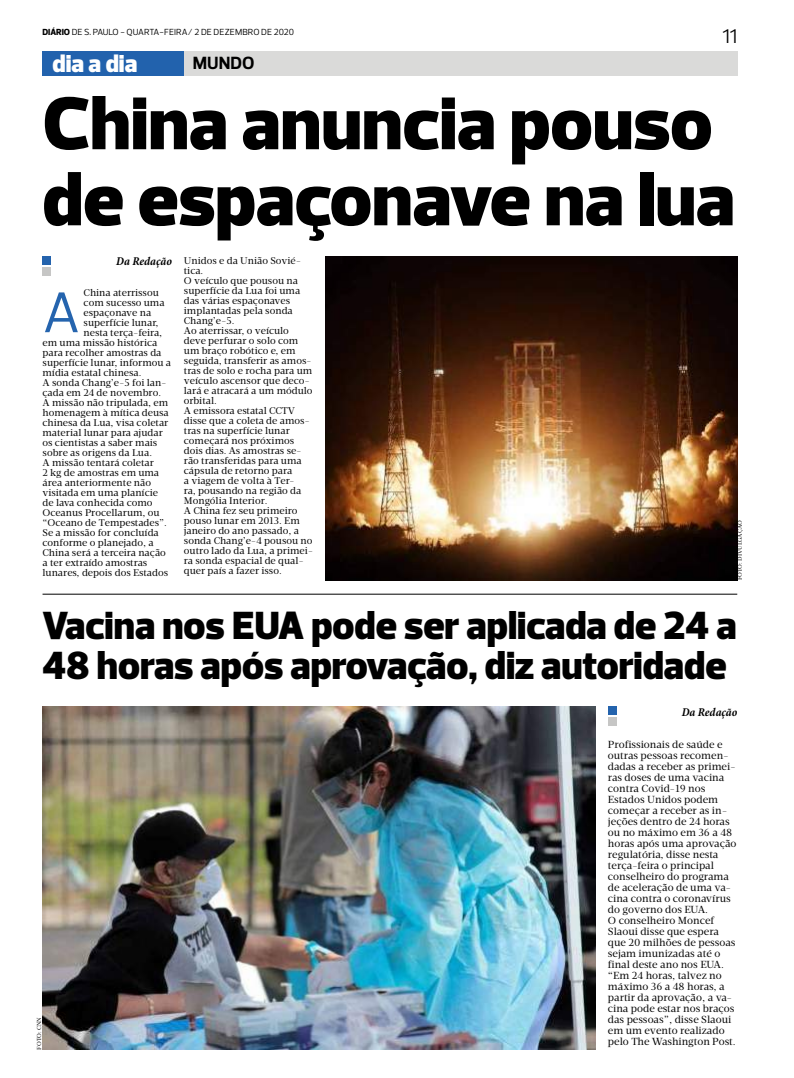
<style>
.page{position:relative;width:794px;height:1078px;background:#fff}
.page>*{position:absolute;margin:0;border:0;box-sizing:border-box;transform-origin:0 0}
.t1{font:900 76px/76px "Prelo";color:#000}
.t2{font:58px "Prelo";color:#2564ae}
.t3{font:900 40px/40px "Prelo";color:#000}
.t4{font:900 25px "Prelo";color:#fff}
.t5{font:20px "Prelo";color:#000}
.t6{font:700 18px "Prelo";color:#000}
.t7{font:italic 700 condensed 12px "Minion Pro";letter-spacing:-.005em;color:#000}
.t8{font:10.5px/11px "Velino Text";color:#000}
.t9{font:10px/10px "Velino Text";color:#000}
.t10{font:9px "Prelo";color:#000}
.t11{font:6px "Velino Text";color:#000}
.s1{font-weight:800}
</style>
<div class="page">
<div style="left:43px;top:51px;width:141px;height:24px;background:#2262ad"></div>
<div style="left:184px;top:51px;width:553px;height:24px;background:#dadad9"></div>
<div style="left:43px;top:267px;width:8px;height:8px;background:#c6c6c5"></div>
<div style="left:43px;top:257px;width:8px;height:8px;background:#2463ad"></div>
<hr style="left:43px;top:593px;width:694px;height:1px;background:#000">
<div style="left:608px;top:716px;width:8px;height:9px;background:#c6c6c5"></div>
<div style="left:608px;top:706px;width:8px;height:9px;background:#2463ad"></div>
<img style="left:43px;top:706px;width:553px;height:343px">
<img style="left:325px;top:257px;width:412px;height:323px">
<p class="t10" style="left:43px;top:27px;width:253px"><span class="s1">DIÁRIO</span> DE S. PAULO - QUARTA-FEIRA/ 2 DE DEZEMBRO DE 2020</p>
<h3 class="t5" style="left:722px;top:24px;width:16px">11</h3>
<h3 class="t6" style="left:193px;top:52px;width:63px">MUNDO</h3>
<h1 class="t1" style="left:43px;top:86px;width:694px">China anuncia pouso de espaçonave na lua</h1>
<p class="t7" style="left:116px;top:253px;width:57px">Da Redação</p>
<h2 class="t2" style="left:43px;top:277px;width:39px">A</h2>
<p class="t9" style="left:84px;top:288px;width:77px">China aterrissou</p>
<h3 class="t4" style="left:52px;top:49px;width:86px">dia a dia</h3>
<p class="t9" style="left:184px;top:256px;width:131px">Unidos e da União Sovié&shy;tica.<br>O veículo que pousou na superfície da Lua foi uma das várias espaçonaves implantadas pela sonda<br>Chang’e-5.<br>Ao aterrissar, o veículo deve perfurar o solo com um braço robótico e, em seguida, transferir as amos&shy;tras de solo e rocha para um veículo ascensor que deco&shy;lará e atracará a um módulo orbital.<br>A emissora estatal CCTV disse que a coleta de amos&shy;tras na superfície lunar começará nos próximos dois dias. As amostras se&shy;rão transferidas para uma cápsula de retorno para<br>a viagem de volta à Ter-<br>ra, pousando na região da<br>Mongólia Interior.<br>A China fez seu primeiro pouso lunar em 2013. Em janeiro do ano passado, a sonda Chang’e-4 pousou no outro lado da Lua, a primei&shy;ra sonda espacial de qual&shy;quer país a fazer isso.</p>
<p class="t9" style="left:84px;top:298px;width:82px">com sucesso uma</p>
<p class="t9" style="left:84px;top:308px;width:69px">espaçonave na</p>
<p class="t9" style="left:84px;top:318px;width:76px">superfície lunar,</p>
<p class="t9" style="left:84px;top:328px;width:80px">nesta terça-feira,</p>
<p class="t9" style="left:43px;top:338px;width:116px">em uma missão histórica</p>
<p class="t9" style="left:43px;top:348px;width:120px">para recolher amostras da</p>
<p class="t9" style="left:43px;top:358px;width:130px">superfície lunar, informou a</p>
<p class="t9" style="left:43px;top:368px;width:100px">mídia estatal chinesa.</p>
<p class="t9" style="left:43px;top:378px;width:126px">A sonda Chang’e-5 foi lan-</p>
<p class="t9" style="left:43px;top:388px;width:120px">çada em 24 de novembro.</p>
<p class="t9" style="left:43px;top:398px;width:127px">A missão não tripulada, em</p>
<p class="t9" style="left:43px;top:408px;width:128px">homenagem à mítica deusa</p>
<p class="t9" style="left:43px;top:418px;width:127px">chinesa da Lua, visa coletar</p>
<p class="t9" style="left:43px;top:428px;width:122px">material lunar para ajudar</p>
<p class="t9" style="left:43px;top:438px;width:116px">os cientistas a saber mais</p>
<p class="t9" style="left:43px;top:448px;width:111px">sobre as origens da Lua.</p>
<p class="t9" style="left:43px;top:458px;width:113px">A missão tentará coletar</p>
<p class="t9" style="left:43px;top:468px;width:118px">2 kg de amostras em uma</p>
<p class="t9" style="left:43px;top:478px;width:110px">área anteriormente não</p>
<p class="t9" style="left:43px;top:488px;width:117px">visitada em uma planície</p>
<p class="t9" style="left:43px;top:498px;width:112px">de lava conhecida como</p>
<p class="t9" style="left:43px;top:508px;width:119px">Oceanus Procellarum, ou</p>
<p class="t9" style="left:43px;top:518px;width:126px">“Oceano de Tempestades”.</p>
<p class="t9" style="left:43px;top:528px;width:118px">Se a missão for concluída</p>
<p class="t9" style="left:43px;top:538px;width:113px">conforme o planejado, a</p>
<p class="t9" style="left:43px;top:548px;width:125px">China será a terceira nação</p>
<p class="t9" style="left:43px;top:558px;width:106px">a ter extraído amostras</p>
<p class="t9" style="left:43px;top:568px;width:127px">lunares, depois dos Estados</p>
<p class="t11" style="left:736px;top:580px;width:62px;rotate:-90deg">FOTO: DIVULGAÇÃO</p>
<h3 class="t3" style="left:43px;top:605px;width:695px">Vacina nos EUA pode ser aplicada de 24 a<br>48 horas após aprovação, diz autoridade</h3>
<p class="t7" style="left:681px;top:703px;width:57px">Da Redação</p>
<p class="t8" style="left:608px;top:739px;width:130px">Profissionais de saúde e outras pessoas recomen&shy;dadas a receber as primei&shy;ras doses de uma vacina contra Covid-19 nos<br>Estados Unidos podem começar a receber as in&shy;jeções dentro de 24 horas ou no máximo em 36 a 48 horas após uma aprovação regulatória, disse nesta terça-feira o principal conselheiro do programa de aceleração de uma va&shy;cina contra o coronavírus do governo dos EUA.<br>O conselheiro Moncef<br>Slaoui disse que espera que 20 milhões de pessoas sejam imunizadas até o final deste ano nos EUA. “Em 24 horas, talvez no máximo 36 a 48 horas, a partir da aprovação, a va&shy;cina pode estar nos braços das pessoas”, disse Slaoui em um evento realizado pelo The Washington Post.</p>
<p class="t11" style="left:35px;top:1049px;width:34px;rotate:-90deg">FOTO: CNN</p>
</div>
